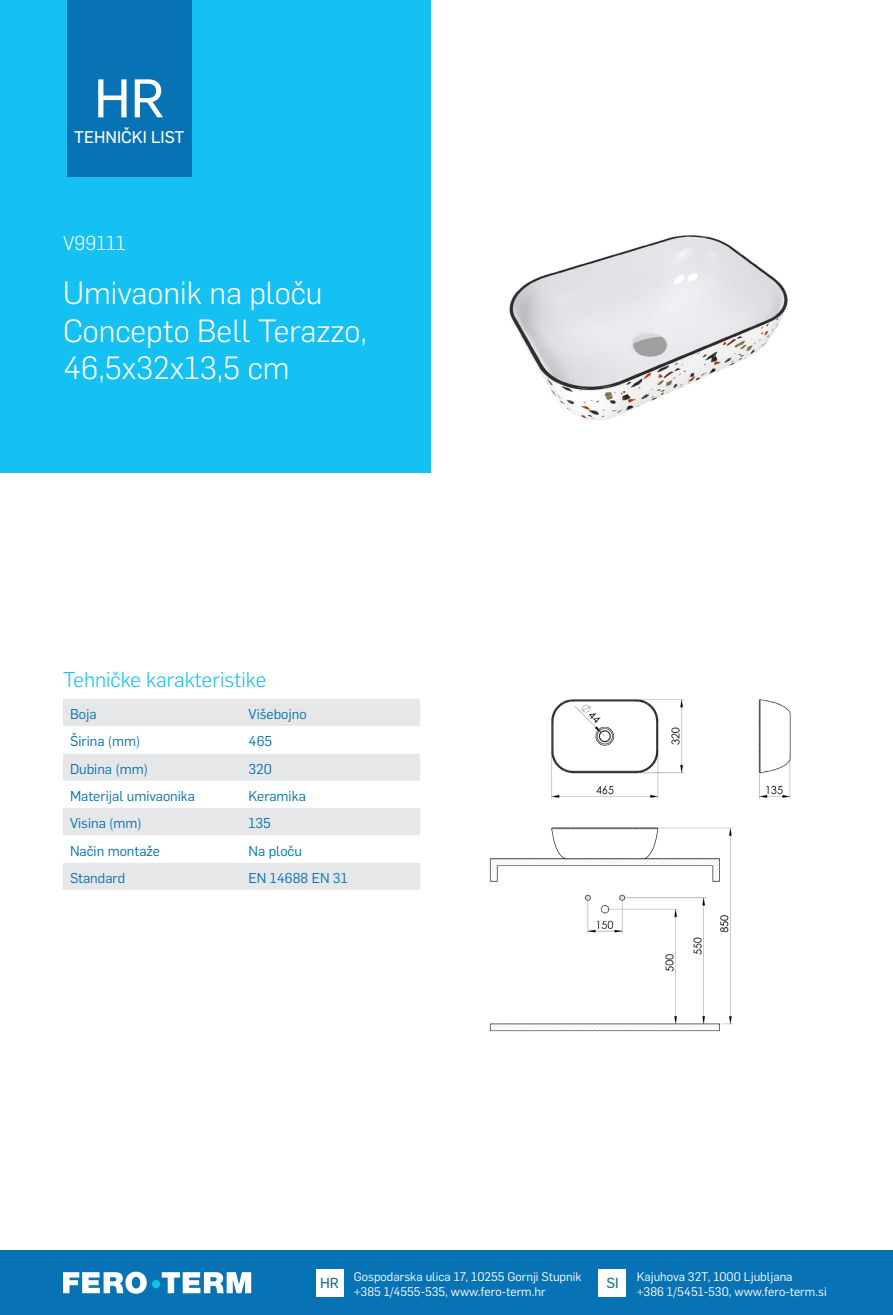
<style>
.page{position:relative;width:893px;height:1315px;background:#fff}
.page>*{position:absolute;margin:0;border:0;box-sizing:border-box;transform-origin:0 0}
.t1{font:53.2px "Flama Basic";color:#fff}
.Artikl_Opis{font:300 31.5px/37.8px "Flama";color:#fff}
.t2{font:300 21px "Flama";color:#15c0f2}
.Artikl_sifra{font:300 19.78px "Flama";color:#fff}
.t3{font:16.62px "Flama Basic";color:#fff}
.t4{font:14.35px "Flama Basic";color:#1f7186}
.Tablica_tijelo{font:14px "Flama";color:#0773b5}
.t5{font:12.25px/15.8px "Flama";color:#fff}
</style>
<div class="page">
<div style="left:0;top:0;width:430px;height:472px;background:#15c0f2"></div>
<div style="left:67px;top:0;width:124px;height:177px;background:#0773b5"></div>
<div style="left:0;top:1250px;width:893px;height:65px;background:#0773b5"></div>
<div style="left:316px;top:1269px;width:27px;height:27px;background:#fff"></div>
<div style="left:599px;top:1269px;width:27px;height:27px;background:#fff"></div>
<svg style="left:63px;top:1271px;width:188px;height:22px"></svg>
<div style="left:152px;top:1280px;width:8px;height:8px;background:#15c0f2;border-radius:50%"></div>
<img style="left:509px;top:235px;width:279px;height:185px">
<img style="left:489px;top:699px;width:302px;height:333px">
<div style="left:63px;top:699px;width:357px;height:191px;background:#e6e7e9"></div>
<svg style="left:63px;top:726px;width:357px;height:136px"></svg>
<h1 class="t1" style="left:94px;top:61px;width:72px">HR</h1>
<h3 class="t3" style="left:74px;top:125px;width:112px">TEHNIČKI LIST</h3>
<p class="Artikl_sifra" style="left:63px;top:229px;width:64px">V99111</p>
<p class="Artikl_Opis" style="left:63px;top:272px;width:306px">Umivaonik na ploču<br>Concepto Bell Terazzo,<br>46,5x32x13,5 cm</p>
<h3 class="t2" style="left:63px;top:665px;width:205px">Tehničke karakteristike</h3>
<p class="Tablica_tijelo" style="left:70px;top:704px;width:28px">Boja</p>
<p class="Tablica_tijelo" style="left:249px;top:704px;width:60px">Višebojno</p>
<p class="Tablica_tijelo" style="left:70px;top:732px;width:72px">Širina (mm)</p>
<p class="Tablica_tijelo" style="left:249px;top:732px;width:25px">465</p>
<p class="Tablica_tijelo" style="left:70px;top:759px;width:80px">Dubina (mm)</p>
<p class="Tablica_tijelo" style="left:249px;top:759px;width:25px">320</p>
<p class="Tablica_tijelo" style="left:70px;top:786px;width:127px">Materijal umivaonika</p>
<p class="Tablica_tijelo" style="left:249px;top:786px;width:59px">Keramika</p>
<p class="Tablica_tijelo" style="left:70px;top:813px;width:73px">Visina (mm)</p>
<p class="Tablica_tijelo" style="left:249px;top:813px;width:24px">135</p>
<p class="Tablica_tijelo" style="left:70px;top:841px;width:92px">Način montaže</p>
<p class="Tablica_tijelo" style="left:249px;top:841px;width:55px">Na ploču</p>
<p class="Tablica_tijelo" style="left:70px;top:868px;width:57px">Standard</p>
<p class="Tablica_tijelo" style="left:249px;top:868px;width:101px">EN 14688 EN 31</p>
<p class="t4" style="left:320px;top:1272px;width:20px">HR</p>
<p class="t5" style="left:637px;top:1267px;width:191px">Kajuhova 32T, 1000 Ljubljana<br>+386 1/5451-530, www.fero-term.si</p>
<p class="t5" style="left:354px;top:1267px;width:229px">Gospodarska ulica 17, 10255 Gornji Stupnik +385 1/4555-535, www.fero-term.hr</p>
<p class="t4" style="left:606px;top:1272px;width:14px">SI</p>
</div>
